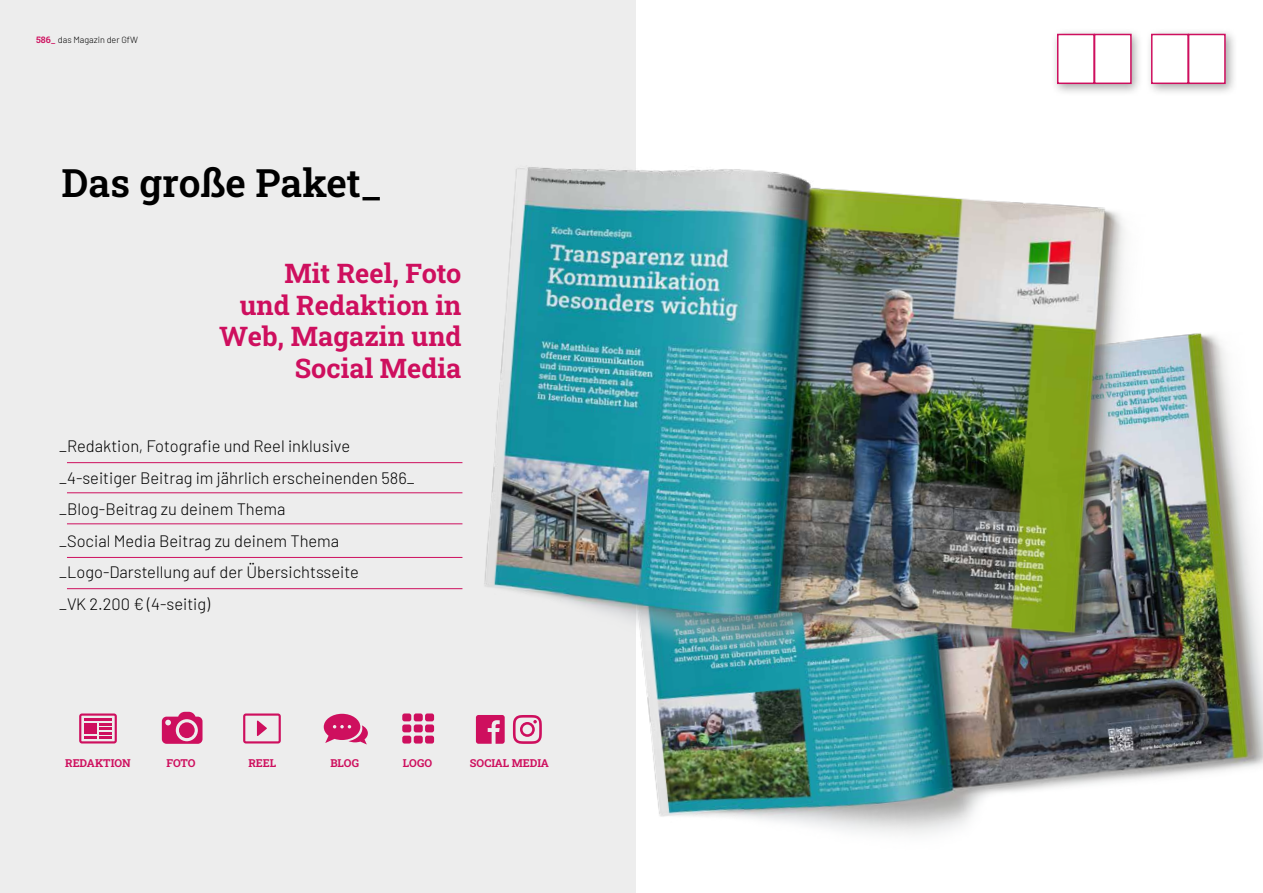
<style>
.page{position:relative;width:1263px;height:893px;background:#fff}
.page>*{position:absolute;margin:0;border:0;box-sizing:border-box;transform-origin:0 0}
.t1{font:600 39px "Roboto Slab";color:#000}
.t2{font:700 27px/31.5px "Roboto Slab";color:#ce0f5e;text-align:right}
.t3{font:300 16.5px/31.5px "Barlow";color:#000}
.t4{font:700 10.95px "Roboto Slab";color:#ce0f5e}
.t5{font:300 9px "Barlow";color:#000}
.s1{font-family:"Roboto Slab";font-weight:600;color:#ce0f5e}
</style>
<div class="page">
<div style="left:0;top:0;width:636px;height:893px;background:#ededed"></div>
<hr style="left:67px;top:462px;width:395px;height:1px;background:#ce0f5e">
<hr style="left:67px;top:492px;width:395px;height:1px;background:#ce0f5e">
<hr style="left:67px;top:523px;width:395px;height:1px;background:#ce0f5e">
<hr style="left:67px;top:557px;width:395px;height:1px;background:#ce0f5e">
<hr style="left:67px;top:588px;width:395px;height:1px;background:#ce0f5e">
<img style="left:652px;top:748px;width:611px;height:86px">
<img style="left:338px;top:167px;width:925px;height:581px">
<div style="left:1051px;top:28px;width:187px;height:68px;background:#000;opacity:.34"></div>
<div style="left:1057px;top:34px;width:38px;height:50px;background:#fff;border:2px solid #ce0f5e"></div>
<div style="left:1151px;top:34px;width:38px;height:50px;background:#fff;border:2px solid #ce0f5e"></div>
<div style="left:1094px;top:34px;width:38px;height:50px;background:#fff;border:2px solid #ce0f5e"></div>
<div style="left:1188px;top:34px;width:38px;height:50px;background:#fff;border:2px solid #ce0f5e"></div>
<svg style="left:79px;top:713px;width:38px;height:30px"></svg>
<svg style="left:162px;top:712px;width:40px;height:32px"></svg>
<svg style="left:243px;top:713px;width:38px;height:30px"></svg>
<svg style="left:324px;top:714px;width:44px;height:30px"></svg>
<div style="left:402px;top:736px;width:9px;height:7px;background:#ce0f5e;border-radius:2px"></div>
<div style="left:414px;top:736px;width:9px;height:7px;background:#ce0f5e;border-radius:2px"></div>
<div style="left:425px;top:736px;width:9px;height:7px;background:#ce0f5e;border-radius:2px"></div>
<div style="left:402px;top:724px;width:9px;height:8px;background:#ce0f5e;border-radius:2px"></div>
<div style="left:414px;top:724px;width:9px;height:8px;background:#ce0f5e;border-radius:2px"></div>
<div style="left:425px;top:724px;width:9px;height:8px;background:#ce0f5e;border-radius:2px"></div>
<div style="left:402px;top:713px;width:9px;height:8px;background:#ce0f5e;border-radius:2px"></div>
<div style="left:414px;top:713px;width:9px;height:8px;background:#ce0f5e;border-radius:2px"></div>
<div style="left:425px;top:713px;width:9px;height:8px;background:#ce0f5e;border-radius:2px"></div>
<svg style="left:513px;top:715px;width:29px;height:29px"></svg>
<svg style="left:476px;top:715px;width:29px;height:29px"></svg>
<p class="t5" style="left:36px;top:34px;width:103px"><span class="s1">586_</span> das Magazin der GfW</p>
<h1 class="t1" style="left:62px;top:156px;width:322px">Das große Paket_</h1>
<h2 class="t2" style="left:219px;top:257px;width:244px">Mit Reel, Foto<br>und Redaktion in<br>Web, Magazin und<br>Social Media</h2>
<p class="t3" style="left:59px;top:429px;width:357px">_Redaktion, Fotografie und Reel inklusive _4-seitiger Beitrag im jährlich erscheinenden 586_ _Blog-Beitrag zu deinem Thema<br>_Social Media Beitrag zu deinem Thema _Logo-Darstellung auf der Übersichtsseite<br>_VK 2.200 € (4-seitig)</p>
<p class="t4" style="left:65px;top:756px;width:67px">REDAKTION</p>
<p class="t4" style="left:167px;top:756px;width:31px">FOTO</p>
<p class="t4" style="left:248px;top:756px;width:29px">REEL</p>
<p class="t4" style="left:330px;top:756px;width:30px">BLOG</p>
<p class="t4" style="left:403px;top:756px;width:31px">LOGO</p>
<p class="t4" style="left:470px;top:756px;width:81px">SOCIAL MEDIA</p>
</div>
